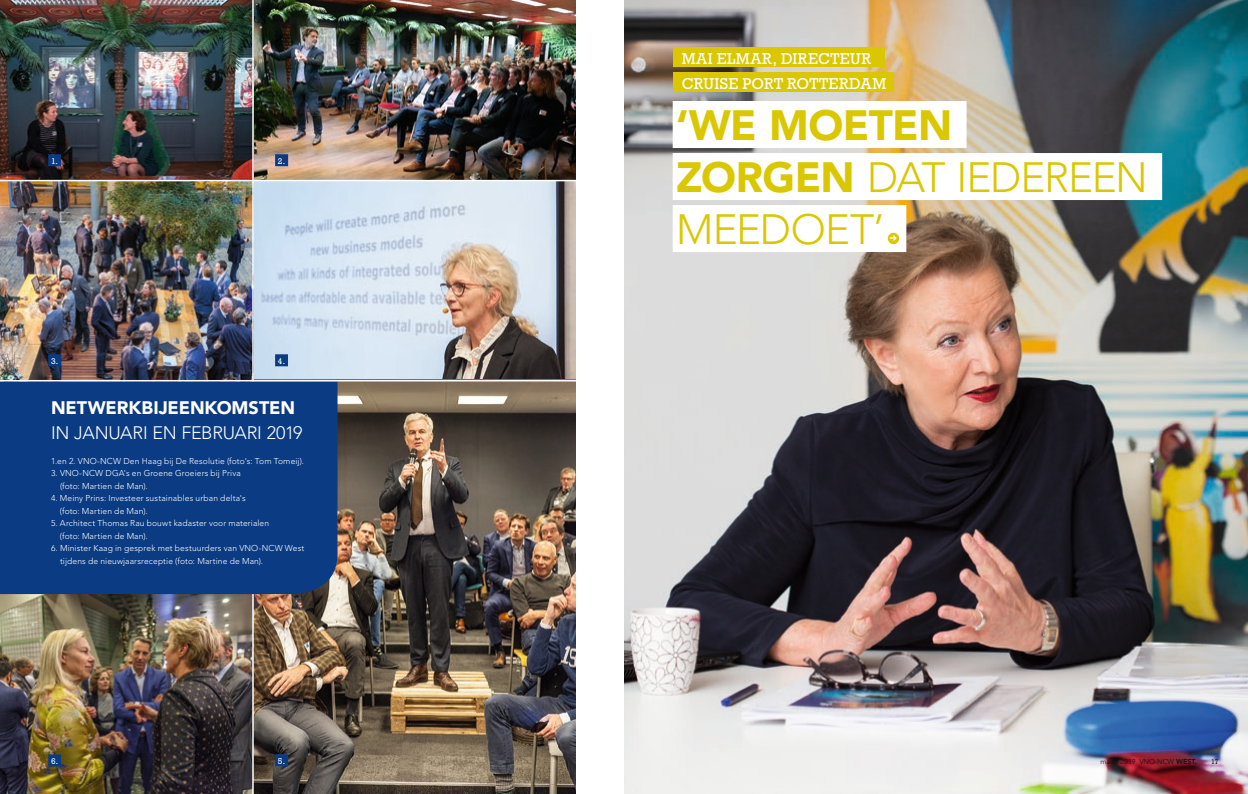
<style>
.page{position:relative;width:1248px;height:794px;background:#fff}
.page>*{position:absolute;margin:0;border:0;box-sizing:border-box;transform-origin:0 0}
.t1{font:300 42px/52px "Avenir LT Std";letter-spacing:-.03em;color:#dac700}
.t2{font:300 18px "Avenir LT Std";letter-spacing:-.015em;color:#fff}
.t3{font:900 18px "Avenir LT Std";letter-spacing:-.005em;color:#fff}
.t4{font:16px/25px "Rockwell Std";letter-spacing:.025em;color:#fff}
.t5{font:300 8.5px/12.5px "Avenir LT Std";letter-spacing:.015em;color:#fff}
.t6{font:8.5px "Rockwell Std";color:#fff}
.t7{font:7px "Avenir LT Std";color:#131413}
.t8{font:7px "Rockwell Std";color:#131413}
.s1{font-weight:900}
</style>
<div class="page">
<img style="left:254px;top:0;width:321px;height:794px">
<img style="left:0;top:594px;width:252px;height:200px">
<img style="left:0;top:0;width:252px;height:380px">
<div style="left:0;top:381px;width:337px;height:213px;background:#0a3b83"></div>
<hr style="left:0;top:180px;width:598px;height:1px;background:#fff">
<hr style="left:0;top:380px;width:598px;height:1px;background:#fff">
<div style="left:48px;top:154px;width:13px;height:12px;background:#0a3b83"></div>
<div style="left:48px;top:354px;width:13px;height:12px;background:#0a3b83"></div>
<div style="left:48px;top:754px;width:13px;height:12px;background:#0a3b83"></div>
<div style="left:275px;top:154px;width:13px;height:12px;background:#0a3b83"></div>
<div style="left:275px;top:354px;width:13px;height:12px;background:#0a3b83"></div>
<div style="left:275px;top:754px;width:13px;height:12px;background:#0a3b83"></div>
<img style="left:624px;top:0;width:623px;height:794px">
<div style="left:672px;top:101px;width:294px;height:47px;background:#fff"></div>
<div style="left:672px;top:153px;width:489px;height:47px;background:#fff"></div>
<div style="left:672px;top:205px;width:234px;height:47px;background:#fff"></div>
<div style="left:887px;top:233px;width:12px;height:11px;background:#dac700;border-radius:50%"></div>
<div style="left:673px;top:72px;width:220px;height:20px;background:#dac700"></div>
<div style="left:673px;top:47px;width:211px;height:20px;background:#dac700"></div>
<p class="t6" style="left:51px;top:156px;width:9px">1.</p>
<p class="t6" style="left:51px;top:356px;width:9px">3.</p>
<p class="t6" style="left:278px;top:156px;width:9px">2.</p>
<p class="t6" style="left:278px;top:356px;width:9px">4.</p>
<h2 class="t3" style="left:51px;top:396px;width:245px">NETWERKBIJEENKOMSTEN</h2>
<h2 class="t2" style="left:51px;top:422px;width:253px">IN JANUARI EN FEBRUARI 2019</h2>
<p class="t5" style="left:51px;top:454px;width:254px">1.en 2. VNO-NCW Den Haag bij De Resolutie (foto's: Tom Tomeij).</p>
<p class="t5" style="left:60px;top:467px;width:182px;text-indent:-9px">3. VNO-NCW DGA's en Groene Groeiers bij Priva (foto: Martien de Man).</p>
<p class="t5" style="left:60px;top:492px;width:187px;text-indent:-9px">4. Meiny Prins: Investeer sustainables urban delta's (foto: Martien de Man).</p>
<p class="t5" style="left:60px;top:517px;width:211px;text-indent:-9px">5. Architect Thomas Rau bouwt kadaster voor materialen (foto: Martien de Man).</p>
<p class="t5" style="left:60px;top:542px;width:246px;text-indent:-9px">6. Minister Kaag in gesprek met bestuurders van VNO-NCW West tijdens de nieuwjaarsreceptie (foto: Martine de Man).</p>
<p class="t6" style="left:51px;top:756px;width:9px">6.</p>
<p class="t6" style="left:278px;top:756px;width:9px">5.</p>
<h3 class="t4" style="left:681px;top:45px;width:206px">MAI ELMAR, DIRECTEUR<br>CRUISE PORT ROTTERDAM</h3>
<h1 class="t1" style="left:676px;top:99px;width:473px"><span class="s1">‘WE MOETEN<br>ZORGEN</span> DAT IEDEREEN<br>MEEDOET’</h1>
<p class="t7" style="left:1100px;top:757px;width:98px">maart 2019 VNO-NCW <span class="s1">WEST.</span></p>
<p class="t8" style="left:1210px;top:757px;width:9px">17</p>
</div>
